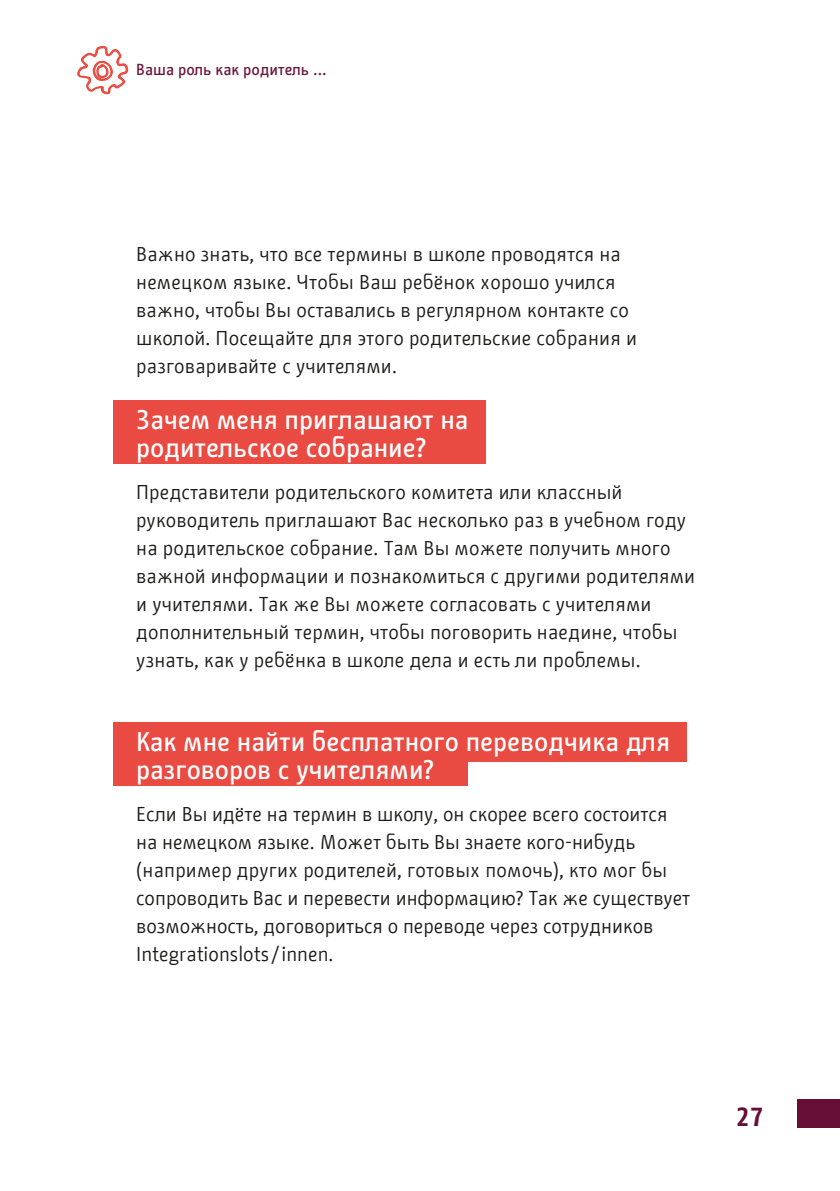
<style>
.page{position:relative;width:840px;height:1191px;background:#fff}
.page>*{position:absolute;margin:0;border:0;box-sizing:border-box;transform-origin:0 0}
.t1{font:500 27px/28px "BMF Change";color:#fff}
.t2{font:700 26px "BMF Change";color:#670e36}
.t3{font:20px/28px "BMF Change";letter-spacing:.01em;color:#1b1b1a}
.t4{font:500 16px "BMF Change";color:#6a1539}
</style>
<div class="page">
<svg style="left:77px;top:46px;width:51px;height:49px"></svg>
<div style="left:797px;top:1099px;width:42px;height:28px;background:#670e36"></div>
<div style="left:113px;top:401px;width:372px;height:63px;background:#e94a41"></div>
<div style="left:113px;top:723px;width:574px;height:63px;background:#e94a41"></div>
<div style="left:468px;top:762px;width:286px;height:35px;background:#fff"></div>
<p class="t4" style="left:136px;top:59px;width:190px">Ваша роль как родитель …</p>
<p class="t3" style="left:136px;top:240px;width:502px">Важно знать, что все термины в школе проводятся на немецком языке. Чтобы Ваш ребёнок хорошо учился важно, чтобы Вы оставались в регулярном контакте со школой. Посещайте для этого родительские собрания и разговаривайте с учителями.</p>
<h1 class="t1" style="left:136px;top:405px;width:334px">Зачем меня приглашают на родительское собрание?</h1>
<p class="t3" style="left:136px;top:478px;width:560px">Представители родительского комитета или классный руководитель приглашают Вас несколько раз в учебном году на родительское собрание. Там Вы можете получить много важной информации и познакомиться с другими родителями и учителями. Так же Вы можете согласовать с учителями дополнительный термин, чтобы поговорить наедине, чтобы узнать, как у ребёнка в школе дела и есть ли проблемы.</p>
<h1 class="t1" style="left:136px;top:727px;width:535px">Как мне найти бесплатного переводчика для разговоров с учителями?</h1>
<p class="t3" style="left:136px;top:800px;width:555px">Если Вы идёте на термин в школу, он скорее всего состоится на немецком языке. Может быть Вы знаете кого-нибудь (например других родителей, готовых помочь), кто мог бы сопроводить Вас и перевести информацию? Так же существует возможность, договориться о переводе через сотрудников Integrationslots/innen.</p>
<h2 class="t2" style="left:735px;top:1098px;width:29px">27</h2>
</div>
